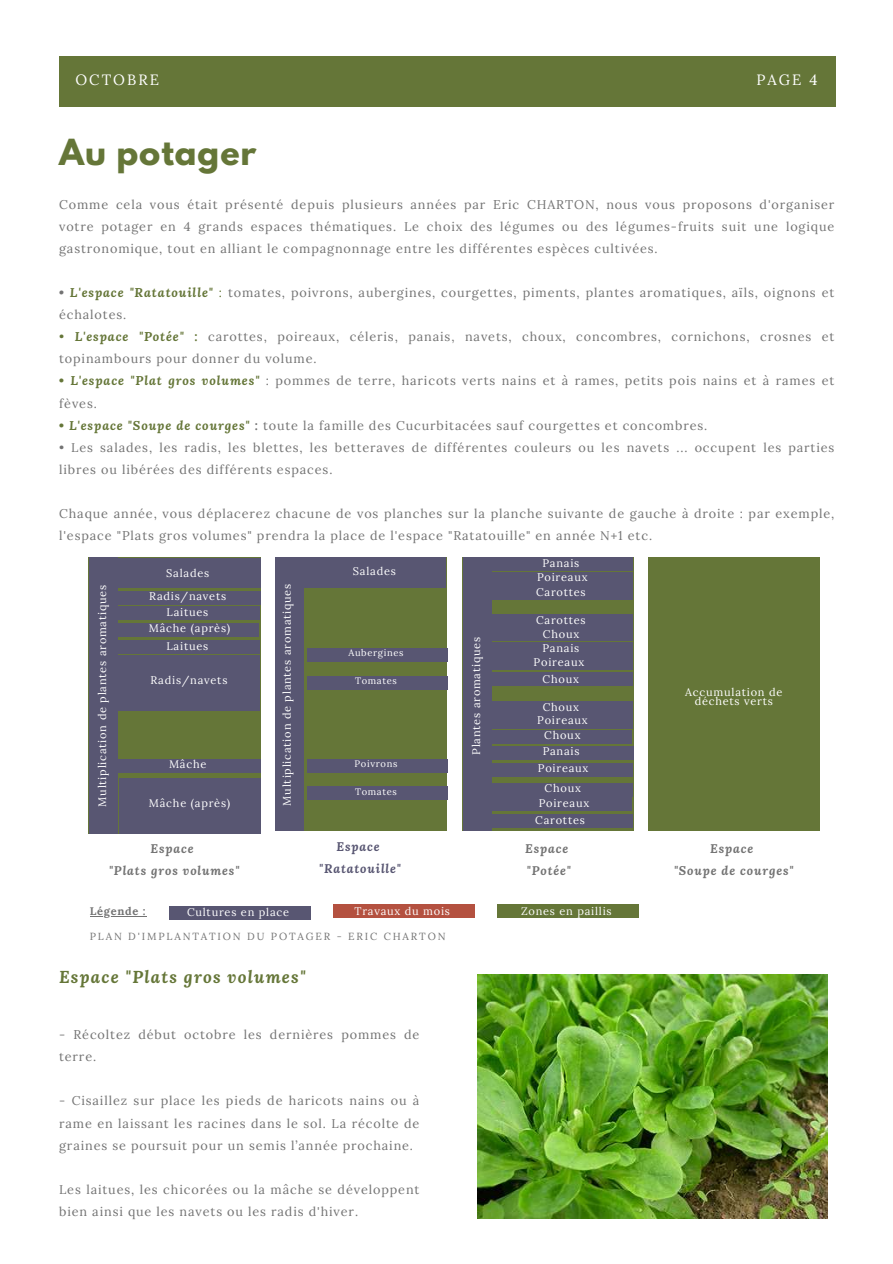
<style>
.page{position:relative;width:893px;height:1264px;background:#fff}
.page>*{position:absolute;margin:0;border:0;box-sizing:border-box;transform-origin:0 0}
.t1{font:700 31.8px "League Spartan";letter-spacing:.03em;color:#657638}
.t2{font:italic 700 17.1px "Lora";letter-spacing:.07em;color:#657638}
.t3{font:14.85px "Lora";letter-spacing:.14em;color:#fff}
.t4{font:12.6px/22px "Lora";letter-spacing:.07em;color:#737373}
.t5{font:italic 700 12.45px/21.8px "Lora";letter-spacing:.07em;color:#737373;text-align:center}
.t6{font:italic 700 12.45px/21.8px "Lora";letter-spacing:.07em;color:#585672;text-align:center}
.t7{font:11.1px/9.1px "Lora";letter-spacing:.07em;color:#fff;text-align:center}
.t8{font:700 11.1px "Lora";letter-spacing:.07em;color:#737373}
.t9{font:10.95px "Lora";letter-spacing:.07em;color:#fff}
.t10{font:10.35px "Lora";letter-spacing:.18em;color:#737373}
.t11{font:9.45px "Lora";letter-spacing:.07em;color:#fff}
.s1{font-weight:700;font-style:italic}
.s2{font-weight:700;font-style:italic;color:#657638}
.s3{color:#657638}
.s4{font-weight:700;color:#657638}
.s5{font-weight:700}
</style>
<div class="page">
<div style="left:59px;top:56px;width:776px;height:51px;background:#657638"></div>
<div style="left:89px;top:557px;width:172px;height:277px;background:#657638"></div>
<div style="left:118px;top:654px;width:142px;height:56px;background:#585672"></div>
<svg style="left:118px;top:772px;width:142px;height:1px"></svg>
<div style="left:89px;top:557px;width:28px;height:277px;background:#585672"></div>
<div style="left:118px;top:558px;width:142px;height:29px;background:#585672"></div>
<div style="left:275px;top:557px;width:172px;height:274px;background:#657638"></div>
<svg style="left:462px;top:557px;width:171px;height:274px;background:#627042"></svg>
<div style="left:648px;top:557px;width:171px;height:274px;background:#657638"></div>
<div style="left:275px;top:557px;width:29px;height:273px;background:#585672"></div>
<div style="left:304px;top:557px;width:141px;height:30px;background:#585672"></div>
<div style="left:119px;top:778px;width:141px;height:56px;background:#585672"></div>
<div style="left:463px;top:557px;width:28px;height:274px;background:#585672"></div>
<div style="left:491px;top:557px;width:142px;height:14px;background:#585672"></div>
<div style="left:491px;top:586px;width:142px;height:14px;background:#585672"></div>
<div style="left:491px;top:701px;width:142px;height:13px;background:#585672"></div>
<div style="left:491px;top:672px;width:142px;height:14px;background:#585672"></div>
<div style="left:491px;top:642px;width:142px;height:13px;background:#585672"></div>
<div style="left:491px;top:614px;width:142px;height:13px;background:#585672"></div>
<div style="left:169px;top:906px;width:141px;height:13px;background:#585672"></div>
<div style="left:333px;top:904px;width:141px;height:14px;background:#b45140"></div>
<div style="left:497px;top:904px;width:141px;height:14px;background:#657638"></div>
<div style="left:118px;top:591px;width:142px;height:14px;background:#585672"></div>
<div style="left:118px;top:640px;width:141px;height:14px;background:#585672"></div>
<div style="left:118px;top:759px;width:142px;height:13px;background:#585672"></div>
<div style="left:307px;top:648px;width:140px;height:13px;background:#585672"></div>
<div style="left:307px;top:676px;width:140px;height:13px;background:#585672"></div>
<div style="left:307px;top:759px;width:140px;height:13px;background:#585672"></div>
<div style="left:307px;top:786px;width:140px;height:13px;background:#585672"></div>
<div style="left:491px;top:627px;width:142px;height:14px;background:#585672"></div>
<div style="left:491px;top:746px;width:142px;height:13px;background:#585672"></div>
<div style="left:490px;top:814px;width:142px;height:13px;background:#585672"></div>
<div style="left:118px;top:606px;width:142px;height:13px;background:#585672"></div>
<div style="left:117px;top:623px;width:142px;height:13px;background:#585672"></div>
<div style="left:491px;top:572px;width:141px;height:14px;background:#585672"></div>
<div style="left:490px;top:715px;width:142px;height:13px;background:#585672"></div>
<div style="left:491px;top:763px;width:142px;height:13px;background:#585672"></div>
<div style="left:490px;top:730px;width:142px;height:13px;background:#585672"></div>
<div style="left:491px;top:782px;width:141px;height:14px;background:#585672"></div>
<div style="left:491px;top:656px;width:142px;height:13px;background:#585672"></div>
<div style="left:490px;top:797px;width:141px;height:13px;background:#585672"></div>
<img style="left:477px;top:974px;width:350px;height:244px">
<hr style="left:90px;top:915px;width:56px;height:1px;background:#737373">
<p class="t3" style="left:75px;top:70px;width:85px">OCTOBRE</p>
<p class="t3" style="left:756px;top:70px;width:63px">PAGE 4</p>
<h1 class="t1" style="left:59px;top:136px;width:199px">Au potager</h1>
<p class="t4" style="left:59px;top:193px;width:776px;text-align:justify">Comme cela vous était présenté depuis plusieurs années par Eric CHARTON, nous vous proposons d'organiser votre potager en 4 grands espaces thématiques. Le choix des légumes ou des légumes-fruits suit une logique gastronomique, tout en alliant le compagnonnage entre les différentes espèces cultivées.</p>
<p class="t4" style="left:59px;top:281px;width:776px"><span class="s1">•</span> <span class="s2">L'espace "Ratatouille"</span> <span class="s3">:</span> tomates, poivrons, aubergines, courgettes, piments, plantes aromatiques, aïls, oignons et échalotes.</p>
<p class="t4" style="left:59px;top:325px;width:776px"><span class="s3">•</span> <span class="s2">L'espace "Potée"</span> <span class="s4">:</span> carottes, poireaux, céleris, panais, navets, choux, concombres, cornichons, crosnes et topinambours pour donner du volume.</p>
<p class="t4" style="left:59px;top:370px;width:776px"><span class="s4">•</span> <span class="s2">L'espace "Plat gros volumes"</span> : pommes de terre, haricots verts nains et à rames, petits pois nains et à rames et fèves.</p>
<p class="t4" style="left:59px;top:414px;width:649px"><span class="s4">•</span> <span class="s2">L'espace "Soupe de courges"</span> <span class="s5">:</span> toute la famille des Cucurbitacées sauf courgettes et concombres.</p>
<p class="t4" style="left:59px;top:436px;width:776px">• Les salades, les radis, les blettes, les betteraves de différentes couleurs ou les navets ... occupent les parties libres ou libérées des différents espaces.</p>
<p class="t4" style="left:59px;top:502px;width:776px">Chaque année, vous déplacerez chacune de vos planches sur la planche suivante de gauche à droite : par exemple, l'espace "Plats gros volumes" prendra la place de l'espace "Ratatouille" en année N+1 etc.</p>
<p class="t7" style="left:542px;top:558px;width:38px">Panais</p>
<p class="t7" style="left:536px;top:587px;width:51px">Carottes</p>
<p class="t7" style="left:353px;top:566px;width:44px">Salades</p>
<p class="t7" style="left:166px;top:568px;width:44px">Salades</p>
<p class="t7" style="left:537px;top:572px;width:52px">Poireaux</p>
<p class="t9" style="left:95px;top:806px;width:223px;rotate:-90deg">Multiplication de plantes aromatiques</p>
<p class="t9" style="left:280px;top:805px;width:223px;rotate:-90deg">Multiplication de plantes aromatiques</p>
<p class="t7" style="left:149px;top:591px;width:78px">Radis/navets</p>
<p class="t7" style="left:166px;top:641px;width:43px">Laitues</p>
<p class="t7" style="left:167px;top:607px;width:43px">Laitues</p>
<p class="t7" style="left:536px;top:615px;width:51px">Carottes</p>
<p class="t7" style="left:149px;top:623px;width:83px">Mâche (après)</p>
<p class="t7" style="left:543px;top:629px;width:38px">Choux</p>
<p class="t9" style="left:469px;top:754px;width:119px;rotate:-90deg">Plantes aromatiques</p>
<p class="t7" style="left:542px;top:643px;width:38px">Panais</p>
<p class="t11" style="left:348px;top:647px;width:57px">Aubergines</p>
<p class="t11" style="left:355px;top:674px;width:43px">Tomates</p>
<p class="t7" style="left:533px;top:657px;width:52px">Poireaux</p>
<p class="t7" style="left:542px;top:674px;width:38px">Choux</p>
<p class="t7" style="left:150px;top:675px;width:78px">Radis/navets</p>
<p class="t7" style="left:685px;top:687px;width:99px">Accumulation de déchets verts</p>
<p class="t7" style="left:542px;top:702px;width:38px">Choux</p>
<p class="t7" style="left:537px;top:715px;width:52px">Poireaux</p>
<p class="t7" style="left:544px;top:730px;width:38px">Choux</p>
<p class="t7" style="left:542px;top:746px;width:38px">Panais</p>
<p class="t7" style="left:169px;top:759px;width:39px">Mâche</p>
<p class="t11" style="left:354px;top:757px;width:44px">Poivrons</p>
<p class="t11" style="left:355px;top:785px;width:43px">Tomates</p>
<p class="t7" style="left:538px;top:763px;width:52px">Poireaux</p>
<p class="t7" style="left:544px;top:783px;width:38px">Choux</p>
<p class="t7" style="left:149px;top:798px;width:83px">Mâche (après)</p>
<p class="t5" style="left:109px;top:837px;width:132px">Espace<br>"Plats gros volumes"</p>
<p class="t8" style="left:90px;top:904px;width:57px">Légende :</p>
<p class="t7" style="left:354px;top:906px;width:97px">Travaux du mois</p>
<p class="t7" style="left:521px;top:906px;width:92px">Zones en paillis</p>
<p class="t7" style="left:538px;top:798px;width:52px">Poireaux</p>
<p class="t7" style="left:535px;top:815px;width:51px">Carottes</p>
<p class="t6" style="left:319px;top:835px;width:83px">Espace "Ratatouille"</p>
<p class="t5" style="left:525px;top:837px;width:47px;text-align:left">Espace "Potée"</p>
<p class="t5" style="left:674px;top:837px;width:121px">Espace<br>"Soupe de courges"</p>
<p class="t7" style="left:187px;top:907px;width:104px">Cultures en place</p>
<p class="t10" style="left:90px;top:929px;width:357px">PLAN D'IMPLANTATION DU POTAGER - ERIC CHARTON</p>
<h2 class="t2" style="left:59px;top:965px;width:248px">Espace "Plats gros volumes"</h2>
<p class="t4" style="left:59px;top:1023px;width:362px">- Récoltez début octobre les dernières pommes de terre.</p>
<p class="t4" style="left:59px;top:1089px;width:362px;text-align:justify">- Cisaillez sur place les pieds de haricots nains ou à rame en laissant les racines dans le sol. La récolte de graines se poursuit pour un semis l’année prochaine.</p>
<p class="t4" style="left:59px;top:1178px;width:362px">Les laitues, les chicorées ou la mâche se développent bien ainsi que les navets ou les radis d'hiver.</p>
</div>
